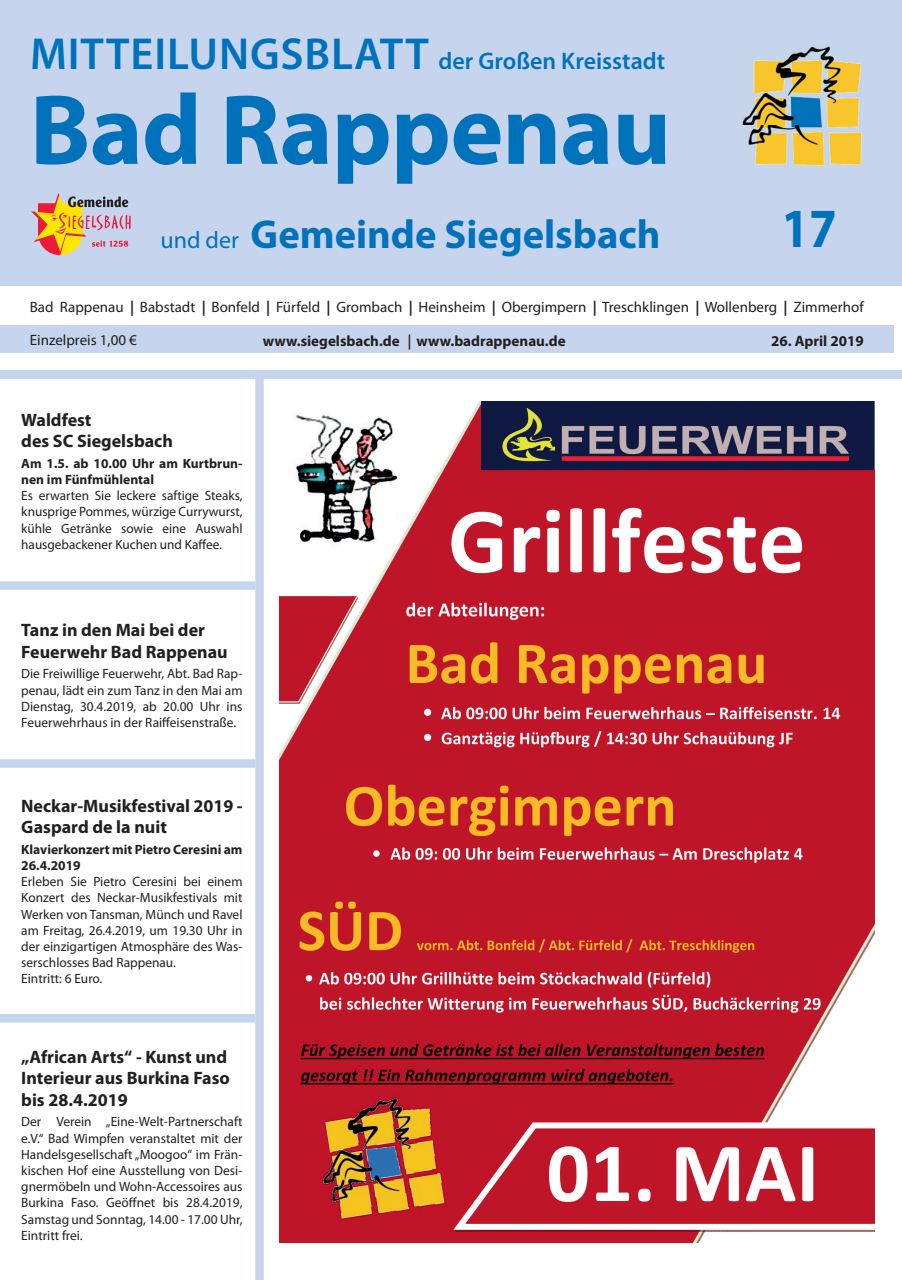
<style>
.page{position:relative;width:902px;height:1280px;background:#fff}
.page>*{position:absolute;margin:0;border:0;box-sizing:border-box;transform-origin:0 0}
.t1{font:700 100.5px "Myriad Pro";letter-spacing:-.01em;color:#0072bc}
.t2{font:700 55.5px "Myriad Pro";color:#0072bc;scale:.9 1}
.t3{font:700 40.5px "Myriad Pro";color:#0072bc}
.t4{font:600 24px "Myriad Pro";color:#0072bc}
.t5{font:700 18px/21.6px "Myriad Pro";color:#231f20}
.t6{font:15px "Myriad Pro";color:#231f20}
.t7{font:700 15px "Myriad Pro";color:#231f20}
.t8{font:13.5px/16.2px "Myriad Pro";color:#231f20;text-align:justify}
.t9{font:700 13.5px/16.2px "Myriad Pro";color:#231f20}
.s1{font-size:45px}
.s2{font-weight:400;font-size:24px}
.s3{font-weight:700;font-style:italic}
.s4{font-family:"Futura BT";font-weight:500}
</style>
<div class="page">
<div style="left:255px;top:378px;width:9px;height:902px;background:#c6d5ed"></div>
<div style="left:0;top:581px;width:255px;height:9px;background:#c6d5ed"></div>
<div style="left:0;top:759px;width:255px;height:9px;background:#c6d5ed"></div>
<div style="left:0;top:1014px;width:255px;height:8px;background:#c6d5ed"></div>
<div style="left:0;top:326px;width:893px;height:27px;background:#c6d5ed"></div>
<div style="left:0;top:0;width:901px;height:286px;background:#c6d5ed"></div>
<img style="left:742px;top:46px;width:119px;height:120px">
<div style="left:0;top:370px;width:901px;height:9px;background:#c6d5ed"></div>
<svg style="left:31px;top:193px;width:100px;height:62px"></svg>
<img style="left:279px;top:402px;width:595px;height:841px">
<h3 class="t4" style="left:30px;top:45px;width:636px"><span class="s1">MITTEILUNGSBLATT</span> der Großen Kreisstadt</h3>
<h1 class="t1" style="left:30px;top:64px;width:642px">Bad Rappenau</h1>
<h3 class="t3" style="left:160px;top:208px;width:501px"><span class="s2">und der</span> Gemeinde Siegelsbach</h3>
<h2 class="t2" style="left:781px;top:192px;width:63px">17</h2>
<p class="t6" style="left:30px;top:297px;width:835px">Bad Rappenau <span class="s3">|</span> Babstadt <span class="s3">|</span> Bonfeld <span class="s3">|</span> Fürfeld <span class="s3">|</span> Grombach <span class="s3">|</span> Heinsheim <span class="s3">|</span> Obergimpern <span class="s3">|</span> Treschklingen <span class="s3">|</span> Wollenberg <span class="s3">|</span> Zimmerhof</p>
<p class="t6" style="left:30px;top:331px;width:109px">Einzelpreis 1,00 €</p>
<p class="t7" style="left:263px;top:331px;width:304px">www.siegelsbach.de <span class="s4">|</span> www.badrappenau.de</p>
<p class="t7" style="left:771px;top:331px;width:94px">26. April 2019</p>
<h3 class="t5" style="left:21px;top:408px;width:153px">Waldfest<br>des SC Siegelsbach</h3>
<p class="t9" style="left:21px;top:455px;width:223px">Am 1.5. ab 10.00 Uhr am Kurtbrun&shy;nen im Fünfmühlental</p>
<p class="t8" style="left:21px;top:487px;width:223px">Es erwarten Sie leckere saftige Steaks, knusprige Pommes, würzige Currywurst, kühle Getränke sowie eine Auswahl hausgebackener Kuchen und Kaffee.</p>
<h3 class="t5" style="left:21px;top:619px;width:208px">Tanz in den Mai bei der<br>Feuerwehr Bad Rappenau</h3>
<p class="t8" style="left:21px;top:665px;width:223px">Die Freiwillige Feuerwehr, Abt. Bad Rap&shy;penau, lädt ein zum Tanz in den Mai am Dienstag, 30.4.2019, ab 20.00 Uhr ins Feuerwehrhaus in der Raiffeisenstraße.</p>
<h3 class="t5" style="left:21px;top:794px;width:223px">Neckar-Musikfestival 2019 -<br>Gaspard de la nuit</h3>
<p class="t9" style="left:21px;top:841px;width:223px">Klavierkonzert mit Pietro Ceresini am<br>26.4.2019</p>
<p class="t8" style="left:21px;top:873px;width:223px;text-align:left">Erleben Sie Pietro Ceresini bei einem Konzert des Neckar-Musikfestivals mit Werken von Tansman, Münch und Ravel am Freitag, 26.4.2019, um 19.30 Uhr in der einzigartigen Atmosphäre des Was&shy;serschlosses Bad Rappenau.<br>Eintritt: 6 Euro.</p>
<h3 class="t5" style="left:21px;top:1045px;width:210px">„African Arts“ - Kunst und<br>Interieur aus Burkina Faso bis 28.4.2019</h3>
<p class="t8" style="left:21px;top:1113px;width:223px">Der Verein „Eine-Welt-Partnerschaft e.V.“ Bad Wimpfen veranstaltet mit der Handelsgesellschaft „Moogoo“ im Frän&shy;kischen Hof eine Ausstellung von Desi&shy;gnermöbeln und Wohn-Accessoires aus Burkina Faso. Geöffnet bis 28.4.2019, Samstag und Sonntag, 14.00 - 17.00 Uhr, Eintritt frei.</p>
</div>
